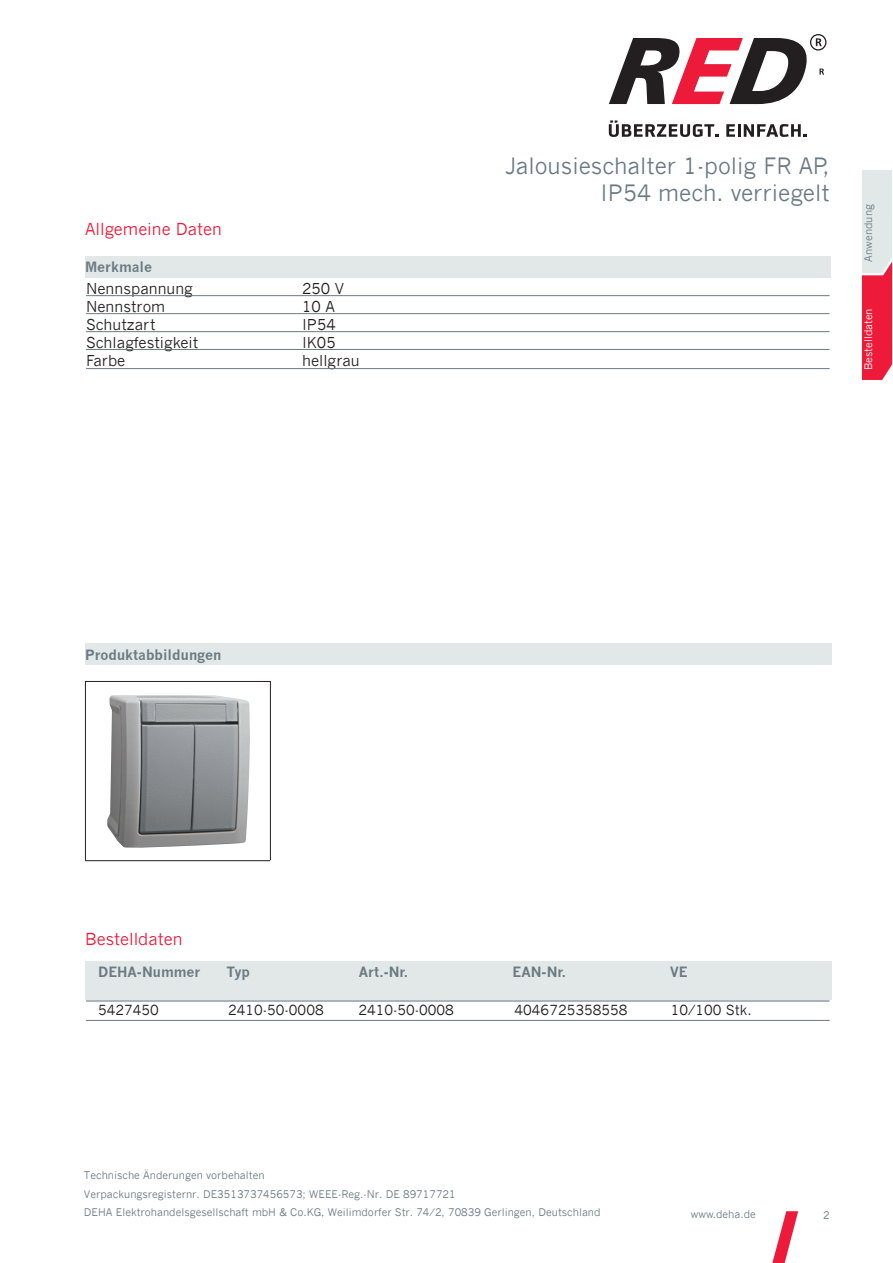
<style>
.page{position:relative;width:893px;height:1263px;background:#fff}
.page>*{position:absolute;margin:0;border:0;box-sizing:border-box;transform-origin:0 0}
.t1{font:22.5px/27px "News Gothic";color:#6b7a83;text-align:right}
.t2{font:16.5px "News Gothic";color:#ed1a3a}
.t3{font:15px "News Gothic";color:#231f20}
.t4{font:700 13.8px "News Gothic";color:#6b7a83}
.t5{font:13.8px "News Gothic";color:#231f20}
.t6{font:10.5px/18.5px "News Gothic";color:#6b7a83}
.t7{font:10.5px "News Gothic";color:#fff}
</style>
<div class="page">
<div style="left:85px;top:256px;width:745px;height:22px;background:#e2e8e8"></div>
<div style="left:85px;top:644px;width:746px;height:21px;background:#e2e8e8"></div>
<div style="left:85px;top:961px;width:746px;height:38px;background:#e2e8e8"></div>
<svg style="left:862px;top:170px;width:30px;height:210px;background:#e88292"></svg>
<hr style="left:86px;top:295px;width:744px;height:1px;background:#6b7a83">
<hr style="left:86px;top:313px;width:744px;height:1px;background:#6b7a83">
<hr style="left:86px;top:331px;width:744px;height:1px;background:#6b7a83">
<hr style="left:86px;top:349px;width:744px;height:1px;background:#6b7a83">
<hr style="left:86px;top:368px;width:744px;height:1px;background:#6b7a83">
<hr style="left:86px;top:1020px;width:744px;height:1px;background:#6b7a83">
<hr style="left:86px;top:1000px;width:744px;height:1px;background:#6b7a83">
<hr style="left:85px;top:681px;width:185px;height:1px;background:#231f20">
<hr style="left:85px;top:860px;width:185px;height:1px;background:#231f20">
<hr style="left:85px;top:681px;width:1px;height:179px;background:#231f20">
<hr style="left:270px;top:681px;width:1px;height:179px;background:#231f20">
<svg style="left:772px;top:1211px;width:26px;height:52px"></svg>
<img style="left:107px;top:695px;width:143px;height:153px">
<svg style="left:609px;top:120px;width:109px;height:17px"></svg>
<svg style="left:726px;top:124px;width:81px;height:13px"></svg>
<svg style="left:609px;top:34px;width:217px;height:70px"></svg>
<h2 class="t2" style="left:85px;top:219px;width:138px">Allgemeine Daten</h2>
<h3 class="t4" style="left:85px;top:259px;width:69px">Merkmale</h3>
<h3 class="t3" style="left:86px;top:279px;width:108px">Nennspannung</h3>
<h3 class="t3" style="left:302px;top:279px;width:44px">250 V</h3>
<h3 class="t3" style="left:86px;top:297px;width:81px">Nennstrom</h3>
<h3 class="t3" style="left:302px;top:297px;width:34px">10 A</h3>
<h3 class="t3" style="left:86px;top:315px;width:71px">Schutzart</h3>
<h3 class="t3" style="left:302px;top:315px;width:35px">IP54</h3>
<h3 class="t3" style="left:86px;top:333px;width:114px">Schlagfestigkeit</h3>
<h3 class="t3" style="left:302px;top:333px;width:35px">IK05</h3>
<h3 class="t3" style="left:86px;top:351px;width:41px">Farbe</h3>
<h3 class="t3" style="left:302px;top:351px;width:59px">hellgrau</h3>
<h1 class="t1" style="left:505px;top:153px;width:326px">Jalousieschalter 1-polig FR AP,<br>IP54 mech. verriegelt</h1>
<p class="t6" style="left:859px;top:261px;width:59px;rotate:-90deg">Anwendung</p>
<p class="t7" style="left:862px;top:370px;width:64px;rotate:-90deg">Bestelldaten</p>
<h3 class="t4" style="left:85px;top:646px;width:138px">Produktabbildungen</h3>
<h2 class="t2" style="left:85px;top:929px;width:99px">Bestelldaten</h2>
<h3 class="t4" style="left:98px;top:964px;width:104px">DEHA-Nummer</h3>
<h3 class="t4" style="left:226px;top:964px;width:25px">Typ</h3>
<h3 class="t4" style="left:359px;top:964px;width:51px">Art.-Nr.</h3>
<h3 class="t4" style="left:513px;top:964px;width:55px">EAN-Nr.</h3>
<h3 class="t4" style="left:670px;top:964px;width:19px">VE</h3>
<h3 class="t5" style="left:98px;top:1002px;width:62px">5427450</h3>
<h3 class="t5" style="left:228px;top:1002px;width:97px">2410-50-0008</h3>
<h3 class="t5" style="left:358px;top:1002px;width:97px">2410-50-0008</h3>
<h3 class="t5" style="left:515px;top:1002px;width:114px">4046725358558</h3>
<h3 class="t5" style="left:671px;top:1002px;width:82px">10/100 Stk.</h3>
<p class="t6" style="left:84px;top:1166px;width:518px">Technische Änderungen vorbehalten<br>Verpackungsregisternr. DE3513737456573; WEEE-Reg.-Nr. DE 89717721<br>DEHA Elektrohandelsgesellschaft mbH &amp; Co.KG, Weilimdorfer Str. 74/2, 70839 Gerlingen, Deutschland</p>
<p class="t6" style="left:691px;top:1205px;width:67px">www.deha.de</p>
<p class="t6" style="left:823px;top:1205px;width:8px">2</p>
</div>
